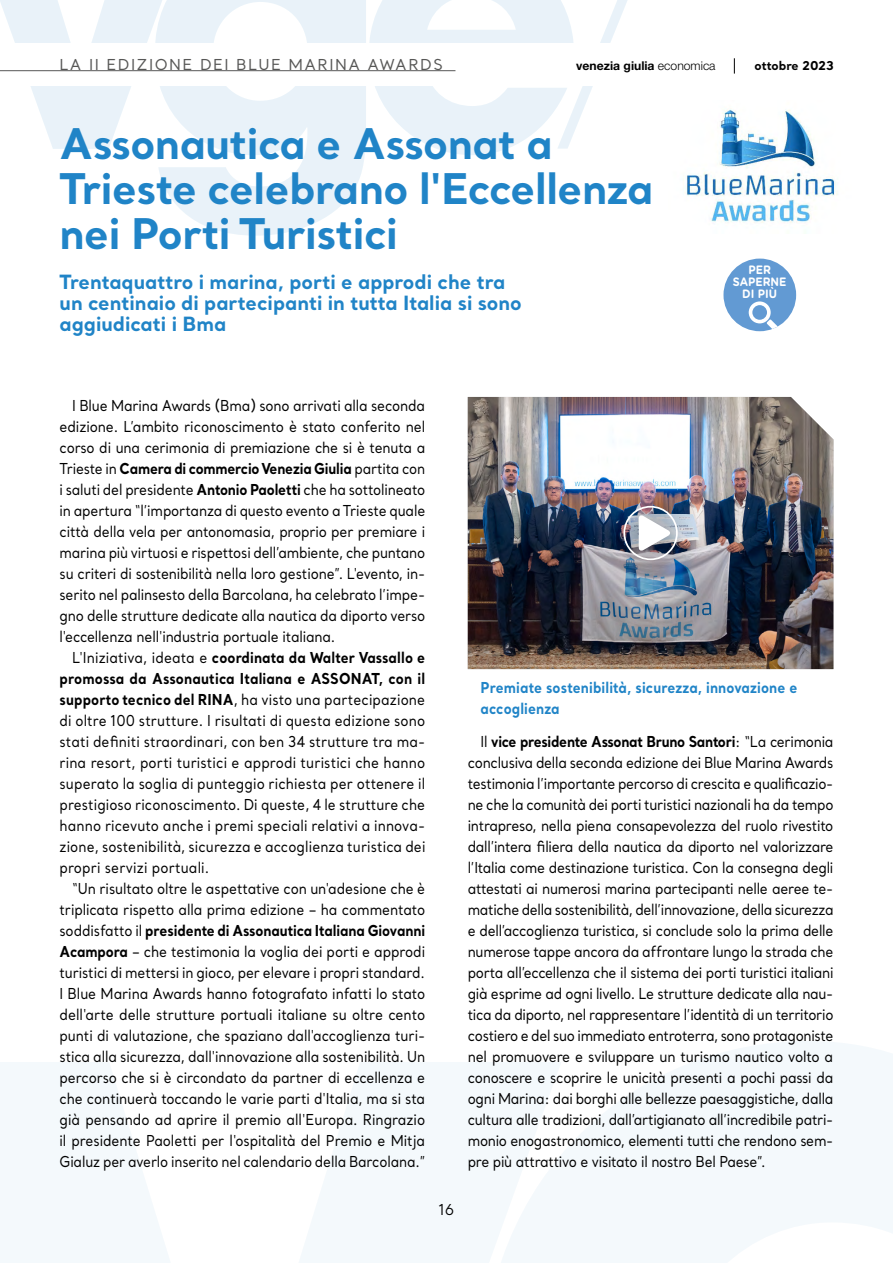
<style>
.page{position:relative;width:893px;height:1263px;background:#fff}
.page>*{position:absolute;margin:0;border:0;box-sizing:border-box;transform-origin:0 0}
.TITOLO{font:700 42px/45px "Santral";letter-spacing:-.01em;color:#2084c7}
.SOTTOTITOLO{font:700 19.5px/21px "Santral";color:#2084c7}
.TESTO_10_14{font:15px/21px "Santral";letter-spacing:-.01em;color:#000;text-align:justify;scale:.9 1}
.TESTO_10_14-2{font:700 15px/21px "Santral";letter-spacing:.01em;color:#2084c7;scale:.9 1}
.SEZIONI_SX{font:15px "Santral";letter-spacing:.1em;color:#575756}
.t1{font:15px "Santral";color:#000}
.t2{font:700 12.15px "Helvetica Neue LT Pro";color:#000}
.testo_STD_11_14{font:700 12.15px/12.1px "Gotham Rounded";color:#fff;text-align:center;scale:.9 1}
.t3{font:700 12.15px "Santral";color:#000}
.s1{font-weight:300}
.s2{font-weight:700}
</style>
<div class="page">
<svg style="left:0;top:0;width:366px;height:236px;fill:#e9f2f9"></svg>
<svg style="left:369px;top:0;width:259px;height:155px"></svg>
<div style="left:0;top:44px;width:625px;height:42px;background:#fff"></div>
<svg style="left:0;top:1041px;width:893px;height:222px;fill:#f4f9fc"></svg>
<svg style="left:734px;top:58px;width:1px;height:16px"></svg>
<img style="left:685px;top:109px;width:152px;height:114px">
<hr style="left:0;top:70px;width:455px;height:1px;background:#575756">
<img style="left:468px;top:397px;width:365px;height:272px">
<div style="left:592px;top:475px;width:117px;height:117px;background:#000;opacity:.75"></div>
<div style="left:623px;top:506px;width:55px;height:54px;border:2px solid #fff;border-radius:50%"></div>
<svg style="left:639px;top:514px;width:32px;height:37px"></svg>
<div style="left:723px;top:259px;width:73px;height:72px;background:#629ad3;border-radius:50%"></div>
<svg style="left:749px;top:301px;width:32px;height:30px"></svg>
<p class="SEZIONI_SX" style="left:60px;top:55px;width:385px">LA II EDIZIONE DEI BLUE MARINA AWARDS</p>
<p class="t2" style="left:576px;top:58px;width:141px">venezia giulia <span class="s1">economica</span></p>
<p class="t3" style="left:755px;top:58px;width:81px">ottobre 2023</p>
<p class="TITOLO" style="left:60px;top:120px;width:595px">Assonautica e Assonat a<br>Trieste celebrano l'Eccellenza nei Porti Turistici</p>
<p class="SOTTOTITOLO" style="left:60px;top:271px;width:464px">Trentaquattro i marina, porti e approdi che tra un centinaio di partecipanti in tutta Italia si sono aggiudicati i Bma</p>
<p class="testo_STD_11_14" style="left:748px;top:263px;width:27px">PER</p>
<p class="testo_STD_11_14" style="left:733px;top:275px;width:61px">SAPERNE<br>DI PIÙ</p>
<p class="TESTO_10_14" style="left:60px;top:395px;width:408px;text-indent:13px">I Blue Marina Awards (Bma) sono arrivati alla seconda edizione. L’ambito riconoscimento è stato conferito nel corso di una cerimonia di premiazione che si è tenuta a Trieste in <span class="s2">Camera di commercio Venezia Giulia</span> partita con i saluti del presidente <span class="s2">Antonio Paoletti</span> che ha sottolineato in apertura “l’importanza di questo evento a Trieste quale città della vela per antonomasia, proprio per premiare i marina più virtuosi e rispettosi dell’ambiente, che puntano su criteri di sostenibilità nella loro gestione”. L'evento, in&shy;serito nel palinsesto della Barcolana, ha celebrato l’impe&shy;gno delle strutture dedicate alla nautica da diporto verso l'eccellenza nell'industria portuale italiana.</p>
<p class="TESTO_10_14" style="left:60px;top:647px;width:408px;text-indent:13px">L'Iniziativa, ideata e <span class="s2">coordinata da Walter Vassallo e promossa da Assonautica Italiana e ASSONAT, con il supporto tecnico del RINA</span>, ha visto una partecipazione di oltre 100 strutture. I risultati di questa edizione sono stati definiti straordinari, con ben 34 strutture tra ma&shy;rina resort, porti turistici e approdi turistici che hanno superato la soglia di punteggio richiesta per ottenere il prestigioso riconoscimento. Di queste, 4 le strutture che hanno ricevuto anche i premi speciali relativi a innova&shy;zione, sostenibilità, sicurezza e accoglienza turistica dei propri servizi portuali.</p>
<p class="TESTO_10_14" style="left:60px;top:878px;width:408px;text-indent:13px">“Un risultato oltre le aspettative con un'adesione che è triplicata rispetto alla prima edizione – ha commentato soddisfatto il <span class="s2">presidente di Assonautica Italiana Giovanni Acampora</span> – che testimonia la voglia dei porti e approdi turistici di mettersi in gioco, per elevare i propri standard.<br>I Blue Marina Awards hanno fotografato infatti lo stato dell'arte delle strutture portuali italiane su oltre cento punti di valutazione, che spaziano dall'accoglienza turi&shy;stica alla sicurezza, dall'innovazione alla sostenibilità. Un percorso che si è circondato da partner di eccellenza e che continuerà toccando le varie parti d'Italia, ma si sta già pensando ad aprire il premio all'Europa. Ringrazio il presidente Paoletti per l'ospitalità del Premio e Mitja Gialuz per averlo inserito nel calendario della Barcolana.”</p>
<p class="t1" style="left:439px;top:1199px;width:17px">16</p>
<p class="TESTO_10_14-2" style="left:480px;top:677px;width:354px">Premiate sostenibilità, sicurezza, innovazione e accoglienza</p>
<p class="TESTO_10_14" style="left:468px;top:731px;width:408px;text-indent:13px">Il <span class="s2">vice presidente Assonat Bruno Santori</span>: “La cerimonia conclusiva della seconda edizione dei Blue Marina Awards testimonia l’importante percorso di crescita e qualificazio&shy;ne che la comunità dei porti turistici nazionali ha da tempo intrapreso, nella piena consapevolezza del ruolo rivestito dall’intera filiera della nautica da diporto nel valorizzare l’Italia come destinazione turistica. Con la consegna degli attestati ai numerosi marina partecipanti nelle aeree te&shy;matiche della sostenibilità, dell’innovazione, della sicurezza e dell’accoglienza turistica, si conclude solo la prima delle numerose tappe ancora da affrontare lungo la strada che porta all’eccellenza che il sistema dei porti turistici italiani già esprime ad ogni livello. Le strutture dedicate alla nau&shy;tica da diporto, nel rappresentare l’identità di un territorio costiero e del suo immediato entroterra, sono protagoniste nel promuovere e sviluppare un turismo nautico volto a conoscere e scoprire le unicità presenti a pochi passi da ogni Marina: dai borghi alle bellezze paesaggistiche, dalla cultura alle tradizioni, dall’artigianato all’incredibile patri&shy;monio enogastronomico, elementi tutti che rendono sem&shy;pre più attrattivo e visitato il nostro Bel Paese”.</p>
</div>
